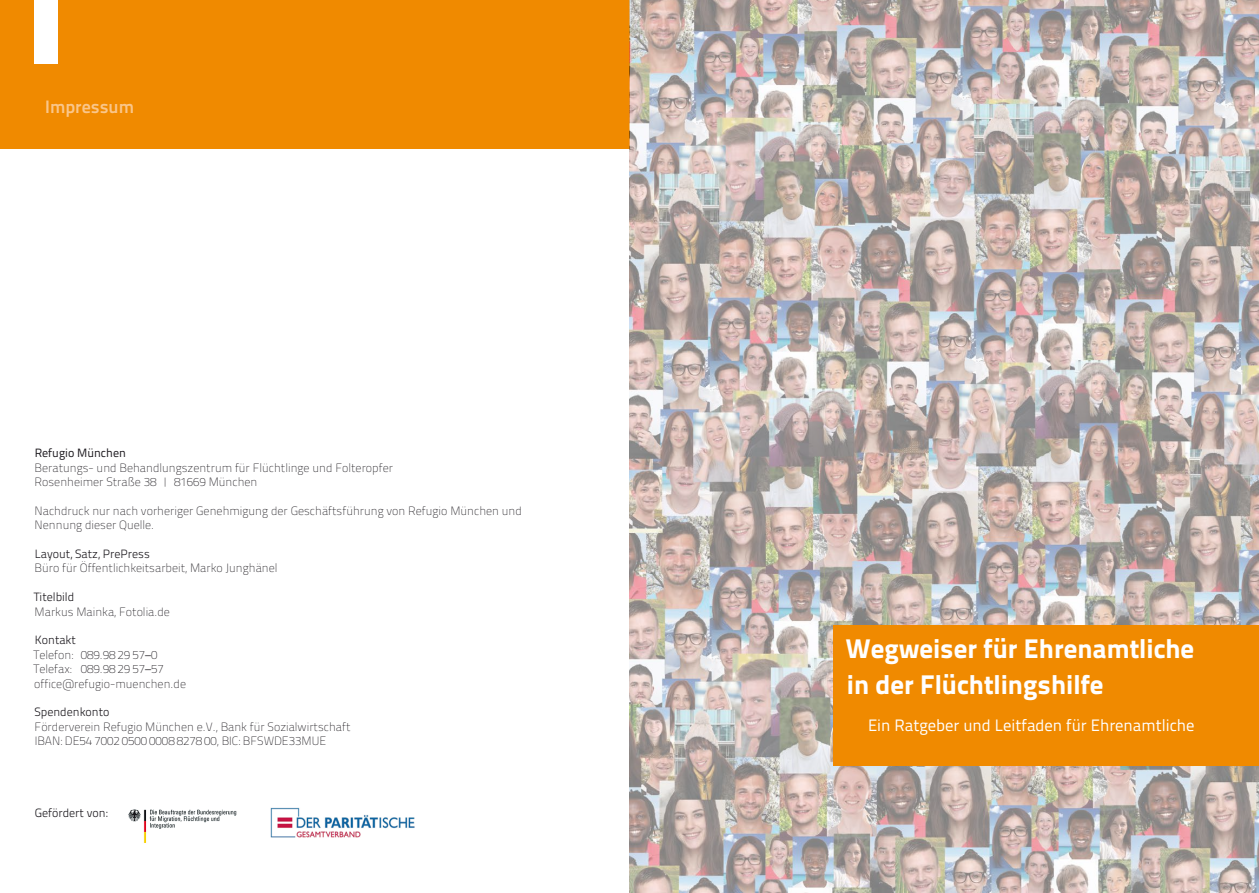
<style>
.page{position:relative;width:1259px;height:893px;background:#fff}
.page>*{position:absolute;margin:0;border:0;box-sizing:border-box;transform-origin:0 0}
.t1{font:27px/36px "Titillium Text 25 L 999 wt";color:#fff}
.t2{font:18px "Titillium Text 25 L 800 wt";color:#fac68a}
.t3{font:16.5px "Titillium Text 25 L 400 wt";color:#fff}
.t4{font:12px/14.4px "Titillium Text 25 L 1 wt";color:#1a171c}
.t5{font:12px "Titillium Text 25 L 250 wt";color:#1a171c}
.t6{font:12px "Titillium Text 25 L 400 wt";color:#1a171c}
.s1{font-family:"Titillium Text 25 L 250 wt"}
</style>
<div class="page">
<div style="left:0;top:0;width:629px;height:149px;background:#f08a00"></div>
<div style="left:34px;top:0;width:23px;height:64px;background:#fff"></div>
<img style="left:629px;top:0;width:630px;height:893px">
<div style="left:833px;top:625px;width:426px;height:140px;background:#f08a00"></div>
<img style="left:128px;top:809px;width:109px;height:34px">
<img style="left:270px;top:807px;width:144px;height:30px">
<h2 class="t2" style="left:45px;top:93px;width:90px">Impressum</h2>
<p class="t6" style="left:35px;top:444px;width:93px">Refugio München</p>
<p class="t4" style="left:35px;top:460px;width:360px">Beratungs- und Behandlungszentrum für Flüchtlinge und Folteropfer<br>Rosenheimer Straße 38 | 81669 München</p>
<p class="t4" style="left:35px;top:503px;width:489px">Nachdruck nur nach vorheriger Genehmigung der Geschäftsführung von Refugio München und<br>Nennung dieser Quelle.</p>
<p class="t5" style="left:35px;top:545px;width:117px">Layout, Satz, PrePress</p>
<p class="t4" style="left:35px;top:560px;width:244px">Büro für Öffentlichkeitsarbeit, Marko Junghänel</p>
<p class="t5" style="left:34px;top:588px;width:42px">Titelbild</p>
<p class="t4" style="left:35px;top:604px;width:137px">Markus Mainka, Fotolia.de</p>
<p class="t5" style="left:35px;top:631px;width:43px">Kontakt</p>
<p class="t4" style="left:33px;top:647px;width:154px">Telefon: 089.98 29 57<span class="s1">–</span>0<br>Telefax: 089.98 29 57<span class="s1">–</span>57 office@refugio-muenchen.de</p>
<p class="t5" style="left:34px;top:703px;width:77px">Spendenkonto</p>
<p class="t4" style="left:35px;top:719px;width:317px">Förderverein Refugio München e.V., Bank für Sozialwirtschaft<br>IBAN: DE54 7002 0500 0008 8278 00, BIC: BFSWDE33MUE</p>
<p class="t5" style="left:35px;top:804px;width:74px">Gefördert von:</p>
<h1 class="t1" style="left:845px;top:629px;width:350px">Wegweiser für Ehrenamtliche in der Flüchtlingshilfe</h1>
<h3 class="t3" style="left:868px;top:713px;width:328px">Ein Ratgeber und Leitfaden für Ehrenamtliche</h3>
</div>
